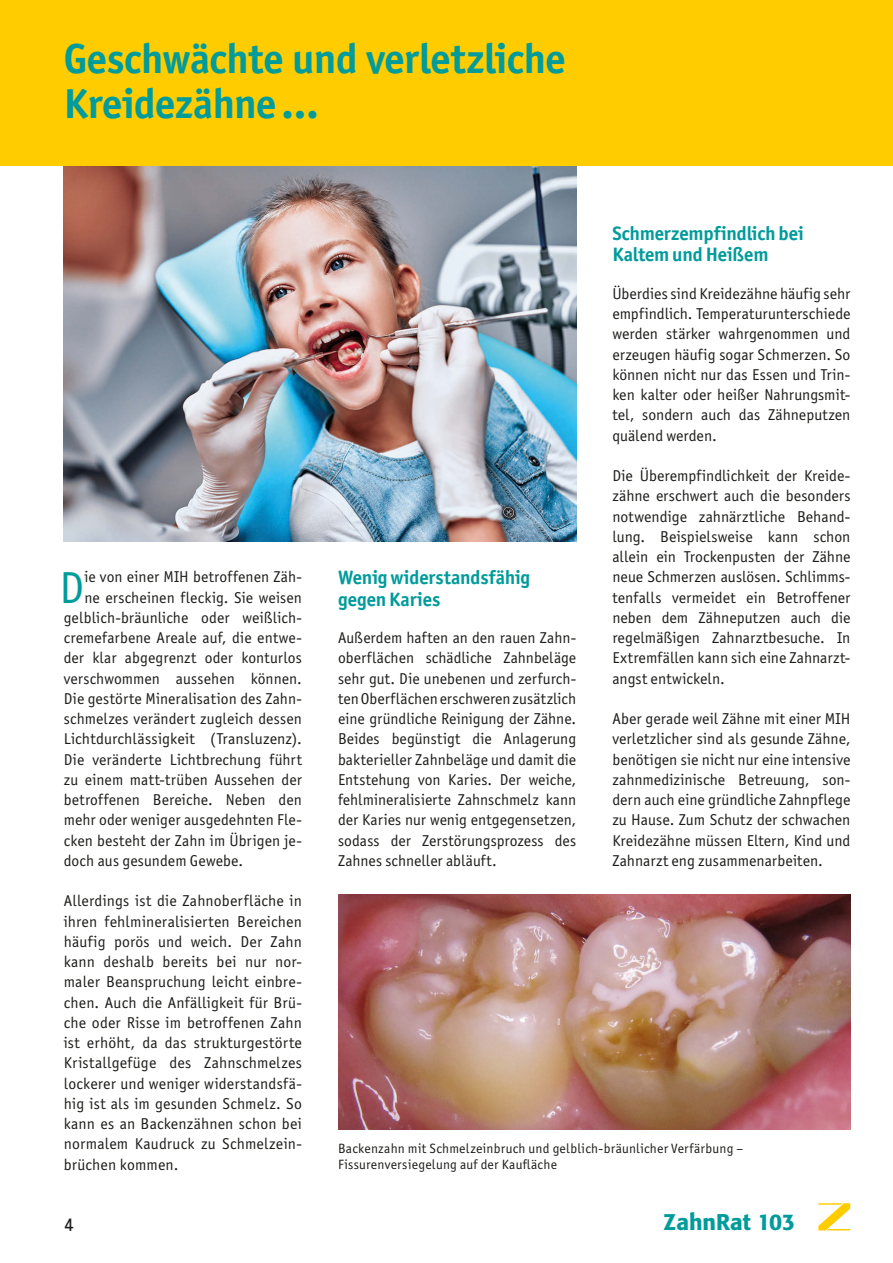
<style>
.page{position:relative;width:893px;height:1263px;background:#fff}
.page>*{position:absolute;margin:0;border:0;box-sizing:border-box;transform-origin:0 0}
.NEU_-_Fließtext_mit{font:45px "Officina Sans ITC Pro";color:#009b9b}
.NEU_-_Überschrift_Ru{font:700 42px "Officina Sans ITC Pro";letter-spacing:-.01em;color:#009b9b}
.NEU_-_Fließtext{font:500 22.5px "Formata";letter-spacing:-.005em;color:#009b9b}
.NEU_-_Zwischenübersc{font:700 19.5px/21.8px "Officina Sans ITC Pro";letter-spacing:-.005em;color:#009b9b}
.t1{font:18px "Univers";color:#1d1d1b}
.NEU_-_Fließtext-2{font:15.75px/20.2px "Officina Sans ITC Pro";letter-spacing:.005em;color:#1d1d1b;text-align:justify}
.NEU_-_Fließtext_mit-2{font:15.75px "Officina Sans ITC Pro";letter-spacing:.01em;color:#1d1d1b}
.NEU_-_Bildunterschri{font:13.5px "Officina Sans ITC Pro";letter-spacing:.02em;color:#1d1d1b}
</style>
<div class="page">
<svg style="left:818px;top:1203px;width:32px;height:27px"></svg>
<img style="left:64px;top:166px;width:512px;height:376px">
<div style="left:0;top:0;width:893px;height:166px;background:#fc0"></div>
<img style="left:338px;top:894px;width:512px;height:235px">
<p class="NEU_-_Überschrift_Ru" style="left:64px;top:33px;width:503px">Geschwächte und verletzliche</p>
<p class="NEU_-_Überschrift_Ru" style="left:64px;top:78px;width:257px">Kreidezähne…</p>
<p class="NEU_-_Fließtext_mit" style="left:60px;top:561px;width:26px">D</p>
<p class="NEU_-_Fließtext_mit-2" style="left:84px;top:568px;width:219px">ie von einer MIH betroffenen Zäh-</p>
<p class="NEU_-_Fließtext_mit-2" style="left:84px;top:588px;width:219px">ne erscheinen fleckig. Sie weisen</p>
<p class="NEU_-_Fließtext_mit-2" style="left:64px;top:608px;width:240px">gelblich-bräunliche oder weißlich-</p>
<p class="NEU_-_Fließtext_mit-2" style="left:64px;top:628px;width:240px">cremefarbene Areale auf, die entwe-</p>
<p class="NEU_-_Fließtext_mit-2" style="left:64px;top:649px;width:240px">der klar abgegrenzt oder konturlos</p>
<p class="NEU_-_Fließtext_mit-2" style="left:64px;top:669px;width:240px">verschwommen aussehen können.</p>
<p class="NEU_-_Fließtext_mit-2" style="left:64px;top:689px;width:240px">Die gestörte Mineralisation des Zahn-</p>
<p class="NEU_-_Fließtext_mit-2" style="left:64px;top:709px;width:240px">schmelzes verändert zugleich dessen</p>
<p class="NEU_-_Fließtext_mit-2" style="left:64px;top:730px;width:240px">Lichtdurchlässigkeit (Transluzenz).</p>
<p class="NEU_-_Fließtext_mit-2" style="left:64px;top:750px;width:240px">Die veränderte Lichtbrechung führt</p>
<p class="NEU_-_Fließtext_mit-2" style="left:64px;top:770px;width:240px">zu einem matt-trüben Aussehen der</p>
<p class="NEU_-_Fließtext_mit-2" style="left:64px;top:790px;width:240px">betroffenen Bereiche. Neben den</p>
<p class="NEU_-_Fließtext_mit-2" style="left:64px;top:811px;width:240px">mehr oder weniger ausgedehnten Fle-</p>
<p class="NEU_-_Fließtext_mit-2" style="left:64px;top:831px;width:240px">cken besteht der Zahn im Übrigen je-</p>
<p class="NEU_-_Fließtext_mit-2" style="left:64px;top:851px;width:181px">doch aus gesundem Gewebe.</p>
<p class="NEU_-_Fließtext-2" style="left:64px;top:891px;width:240px">Allerdings ist die Zahnoberfläche in ihren fehlmineralisierten Bereichen häufig porös und weich. Der Zahn kann deshalb bereits bei nur nor&shy;maler Beanspruchung leicht einbre&shy;chen. Auch die Anfälligkeit für Brü&shy;che oder Risse im betroffenen Zahn ist erhöht, da das strukturgestörte Kristallgefüge des Zahnschmelzes lockerer und weniger widerstandsfä&shy;hig ist als im gesunden Schmelz. So kann es an Backenzähnen schon bei normalem Kaudruck zu Schmelzein&shy;brüchen kommen.</p>
<p class="NEU_-_Zwischenübersc" style="left:338px;top:567px;width:194px">Wenig widerstandsfähig gegen Karies</p>
<p class="NEU_-_Fließtext-2" style="left:338px;top:627px;width:240px">Außerdem haften an den rauen Zahn&shy;oberflächen schädliche Zahnbeläge sehr gut. Die unebenen und zerfurch&shy;ten Oberflächen erschweren zusätzlich eine gründliche Reinigung der Zähne.<br>Beides begünstigt die Anlagerung bakterieller Zahnbeläge und damit die Entstehung von Karies. Der weiche, fehlmineralisierte Zahnschmelz kann der Karies nur wenig entgegensetzen, sodass der Zerstörungsprozess des Zahnes schneller abläuft.</p>
<p class="NEU_-_Zwischenübersc" style="left:612px;top:222px;width:193px">Schmerzempfindlich bei<br>Kaltem und Heißem</p>
<p class="NEU_-_Fließtext-2" style="left:612px;top:283px;width:240px">Überdies sind Kreidezähne häufig sehr empfindlich. Temperaturunterschiede werden stärker wahrgenommen und erzeugen häufig sogar Schmerzen. So können nicht nur das Essen und Trin&shy;ken kalter oder heißer Nahrungsmit&shy;tel, sondern auch das Zähneputzen quälend werden.</p>
<p class="NEU_-_Fließtext-2" style="left:612px;top:465px;width:240px">Die Überempfindlichkeit der Kreide&shy;zähne erschwert auch die besonders notwendige zahnärztliche Behand&shy;lung. Beispielsweise kann schon allein ein Trockenpusten der Zähne neue Schmerzen auslösen. Schlimms&shy;tenfalls vermeidet ein Betroffener neben dem Zähneputzen auch die regelmäßigen Zahnarztbesuche. In Extremfällen kann sich eine Zahnarzt&shy;angst entwickeln.</p>
<p class="NEU_-_Fließtext-2" style="left:612px;top:709px;width:240px">Aber gerade weil Zähne mit einer MIH verletzlicher sind als gesunde Zähne, benötigen sie nicht nur eine intensive zahnmedizinische Betreuung, son&shy;dern auch eine gründliche Zahnpflege zu Hause. Zum Schutz der schwachen Kreidezähne müssen Eltern, Kind und Zahnarzt eng zusammenarbeiten.</p>
<p class="NEU_-_Bildunterschri" style="left:338px;top:1140px;width:407px">Backenzahn mit Schmelzeinbruch und gelblich-bräunlicher Verfärbung –</p>
<p class="NEU_-_Bildunterschri" style="left:338px;top:1157px;width:220px">Fissurenversiegelung auf der Kaufläche</p>
<p class="t1" style="left:64px;top:1213px;width:12px">4</p>
<p class="NEU_-_Fließtext" style="left:664px;top:1208px;width:133px">ZahnRat 103</p>
</div>
